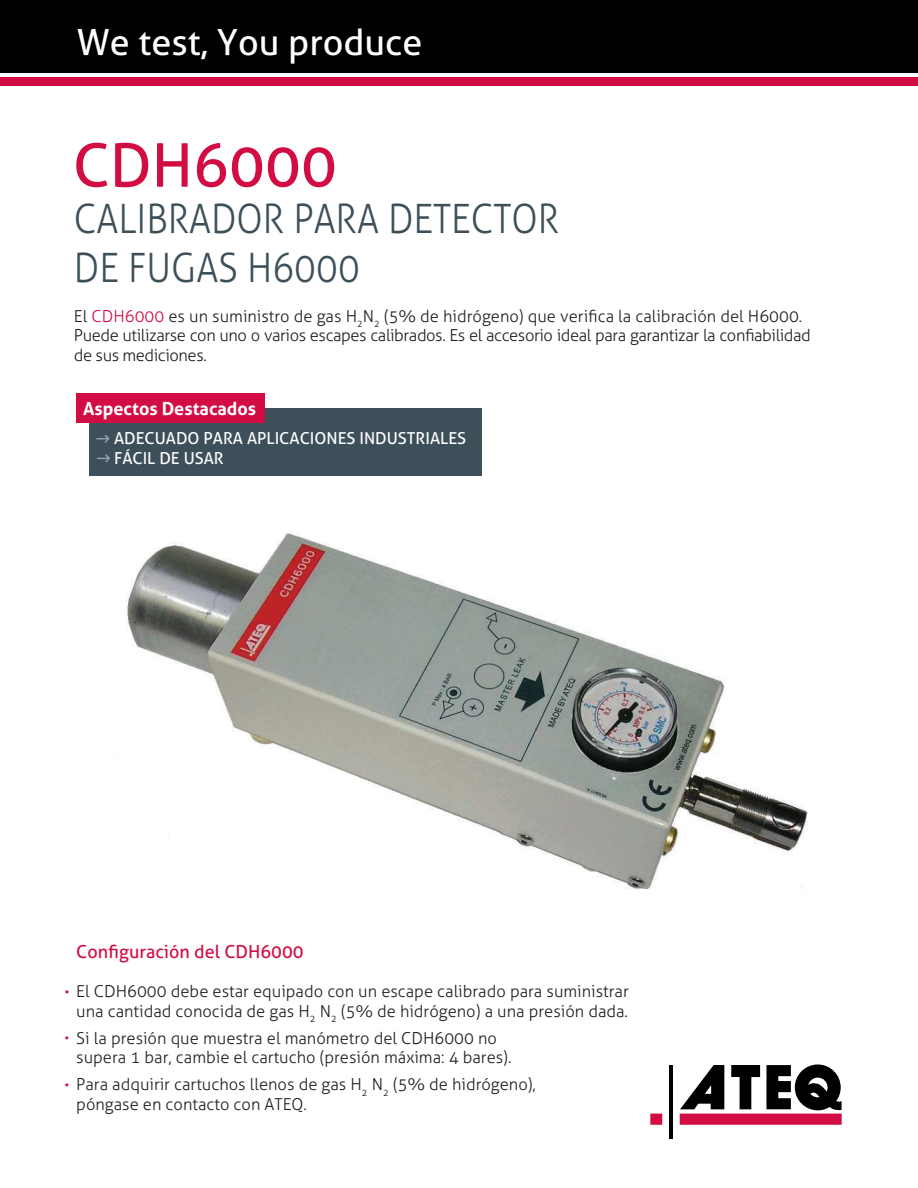
<style>
.page{position:relative;width:918px;height:1188px;background:#fff}
.page>*{position:absolute;margin:0;border:0;box-sizing:border-box;transform-origin:0 0}
.t1{font:60px "Aller";color:#d20d44}
.t2{font:300 40.5px/48.6px "Aller";color:#3d4f59;scale:.9 1}
.t3{font:36px "Aller";color:#fff}
.t4{font:18px "Aller";color:#d20d44}
.t5{font:700 18px "Aller";color:#fff}
.t6{font:300 16.5px/19.8px "Aller";color:#231f20}
.t7{font:300 16.5px/19.8px "Aller";letter-spacing:-.025em;color:#231f20}
.t8{font:16.5px/19.8px "Aller";color:#fff}
.t9{font:300 13.5px "Aller";color:#d20d44}
.s1{color:#d20d44}
</style>
<div class="page">
<div style="left:0;top:77px;width:918px;height:8px;background:#d20d44"></div>
<div style="left:0;top:0;width:918px;height:73px;background:#000001"></div>
<hr style="left:669px;top:1065px;width:4px;height:73px;background:#000001">
<svg style="left:650px;top:1064px;width:192px;height:61px"></svg>
<div style="left:89px;top:409px;width:393px;height:67px;background:#3d4f59"></div>
<div style="left:76px;top:394px;width:188px;height:29px;background:#d20d44"></div>
<svg style="left:96px;top:434px;width:14px;height:9px"></svg>
<svg style="left:96px;top:454px;width:14px;height:9px"></svg>
<img style="left:126px;top:533px;width:681px;height:361px">
<h3 class="t3" style="left:77px;top:20px;width:347px">We test, You produce</h3>
<h1 class="t1" style="left:73px;top:129px;width:266px">CDH6000</h1>
<h2 class="t2" style="left:74px;top:194px;width:541px">CALIBRADOR PARA DETECTOR<br>DE FUGAS H6000</h2>
<p class="t7" style="left:74px;top:306px;width:738px">El <span class="s1">CDH6000</span> es un suministro de gas H<sub>2</sub>N<sub>2</sub> (5% de hidrógeno) que verifica la calibración del H6000.<br>Puede utilizarse con uno o varios escapes calibrados. Es el accesorio ideal para garantizar la confiabilidad de sus mediciones.</p>
<p class="t5" style="left:83px;top:397px;width:175px">Aspectos Destacados</p>
<p class="t8" style="left:114px;top:428px;width:354px">ADECUADO PARA APLICACIONES INDUSTRIALES<br>FÁCIL DE USAR</p>
<p class="t9" style="left:65px;top:984px;width:7px">•</p>
<p class="t9" style="left:65px;top:1031px;width:7px">•</p>
<p class="t9" style="left:65px;top:1077px;width:7px">•</p>
<p class="t4" style="left:76px;top:941px;width:229px">Configuración del CDH6000</p>
<p class="t6" style="left:76px;top:981px;width:554px">El CDH6000 debe estar equipado con un escape calibrado para suministrar una cantidad conocida de gas H<sub>2</sub> N<sub>2</sub> (5% de hidrógeno) a una presión dada.</p>
<p class="t6" style="left:76px;top:1028px;width:437px">Si la presión que muestra el manómetro del CDH6000 no supera 1 bar, cambie el cartucho (presión máxima: 4 bares).</p>
<p class="t6" style="left:76px;top:1075px;width:461px">Para adquirir cartuchos llenos de gas H<sub>2</sub> N<sub>2</sub> (5% de hidrógeno), póngase en contacto con ATEQ.</p>
</div>
